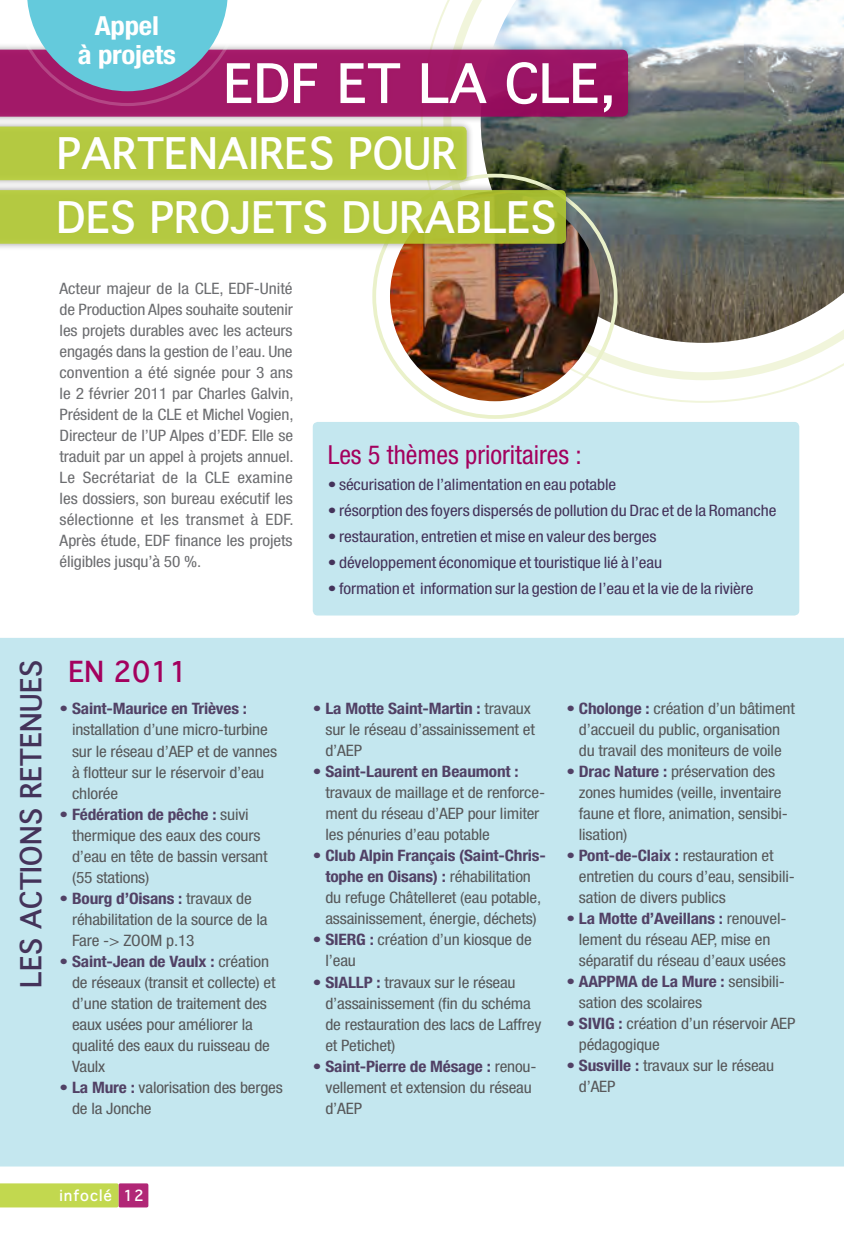
<style>
.page{position:relative;width:844px;height:1241px;background:#fff}
.page>*{position:absolute;margin:0;border:0;box-sizing:border-box;transform-origin:0 0}
.t1{font:700 52.5px "Thonburi";color:#fff}
.t2{font:700 42px/63.5px "Thonburi";color:#fff}
.t3{font:700 28px "Thonburi";color:#44335a}
.t4{font:700 28px "Thonburi";color:#a3015e}
.t5{font:condensed 26.25px "Helvetica Neue";color:#a3015e}
.t6{font:700 condensed 26.25px/29.2px "Helvetica Neue";letter-spacing:-.01em;color:#fff;text-align:center;scale:1.1 1}
.t7{font:condensed 15.75px/21px "Helvetica Neue";letter-spacing:-.01em;color:#57585a;scale:1.1 1}
.t8{font:condensed 15.75px/21px "Helvetica Neue";letter-spacing:-.005em;color:#6c6d70;text-align:justify;scale:1.1 1}
.t9{font:condensed 15.75px "Helvetica Neue";letter-spacing:-.005em;color:#44335a;scale:1.1 1}
.t10{font:700 condensed 15.75px "Helvetica Neue";letter-spacing:-.01em;color:#514165;scale:1.1 1}
.t11{font:700 14.88px "Thonburi";color:#fff}
.s1{font-weight:700;color:#514165}
</style>
<div class="page">
<div style="left:118px;top:1183px;width:30px;height:24px;background:#b12776;border-radius:2px"></div>
<div style="left:0;top:1183px;width:118px;height:24px;background:#c2d84f"></div>
<svg style="left:420px;top:11px;width:394px;height:392px"></svg>
<svg style="left:443px;top:0;width:400px;height:380px"></svg>
<div style="left:0;top:638px;width:843px;height:528px;background:#c4e7ef"></div>
<div style="left:313px;top:422px;width:486px;height:193px;background:#c4e7ef;border-radius:5px"></div>
<img style="left:480px;top:0;width:363px;height:343px">
<img style="left:390px;top:191px;width:209px;height:210px;border-radius:105px">
<div style="left:0;top:42px;width:634px;height:81px;background:#231f20;opacity:.5"></div>
<svg style="left:0;top:50px;width:628px;height:67px;fill:#a21867"></svg>
<svg style="left:12px;top:0;width:231px;height:106px"></svg>
<div style="left:0;top:119px;width:473px;height:68px;background:#231f20;opacity:.5"></div>
<div style="left:0;top:126px;width:466px;height:54px;background:#b4c940"></div>
<div style="left:0;top:183px;width:573px;height:68px;background:#231f20;opacity:.5"></div>
<svg style="left:0;top:190px;width:566px;height:54px"></svg>
<h3 class="t6" style="left:78px;top:11px;width:91px">Appel<br>à projets</h3>
<h1 class="t1" style="left:223px;top:40px;width:32px">EDF</h1>
<h1 class="t1" style="left:337px;top:40px;width:280px">ET LA CLE ,</h1>
<h2 class="t2" style="left:57px;top:122px;width:402px">PARTENAIRES POUR<br>DES</h2>
<h2 class="t2" style="left:150px;top:186px;width:408px">PROJETS DURABLES</h2>
<p class="t8" style="left:60px;top:278px;width:214px">Acteur majeur de la CLE, EDF-Unité de Production Alpes souhaite soutenir les projets durables avec les acteurs engagés dans la gestion de l’eau. Une convention a été signée pour 3 ans le 2 février 2011 par Charles Galvin, Président de la CLE et Michel Vogien, Directeur de l’UP Alpes d’EDF. Elle se traduit par un appel à projets annuel.<br>Le Secrétariat de la CLE examine les dossiers, son bureau exécutif les sélectionne et les transmet à EDF.<br>Après étude, EDF finance les projets éligibles jusqu’à 50 %.</p>
<h3 class="t5" style="left:327px;top:439px;width:255px">Les 5 thèmes prioritaires :</h3>
<p class="t9" style="left:327px;top:475px;width:264px">• sécurisation de l’alimentation en eau potable</p>
<p class="t9" style="left:327px;top:501px;width:409px">• résorption des foyers dispersés de pollution du Drac et de la Romanche</p>
<p class="t9" style="left:327px;top:527px;width:300px">• restauration, entretien et mise en valeur des berges</p>
<p class="t9" style="left:327px;top:553px;width:305px">• développement économique et touristique lié à l’eau</p>
<p class="t9" style="left:327px;top:579px;width:388px">• formation et information sur la gestion de l’eau et la vie de la rivière</p>
<h3 class="t3" style="left:8px;top:987px;width:329px;rotate:-90deg">LES ACTIONS RETENUES</h3>
<h3 class="t4" style="left:68px;top:648px;width:121px">EN 2011</h3>
<p class="t10" style="left:60px;top:699px;width:172px">• Saint-Maurice en Trièves :</p>
<p class="t7" style="left:72px;top:719px;width:188px">installation d’une micro-turbine sur le réseau d’AEP et de vannes à flotteur sur le réservoir d’eau chlorée</p>
<p class="t7" style="left:72px;top:803px;width:179px;text-indent:-12px"><span class="s1">• Fédération de pêche :</span> suivi thermique des eaux des cours d’eau en tête de bassin versant (55 stations)</p>
<p class="t7" style="left:72px;top:887px;width:179px;text-indent:-12px"><span class="s1">• Bourg d’Oisans :</span> travaux de réhabilitation de la source de la<br>Fare -&gt; ZOOM p.13</p>
<p class="t7" style="left:72px;top:950px;width:186px;text-indent:-12px"><span class="s1">• Saint-Jean de Vaulx :</span> création de réseaux (transit et collecte) et d’une station de traitement des eaux usées pour améliorer la qualité des eaux du ruisseau de<br>Vaulx</p>
<p class="t7" style="left:72px;top:1076px;width:193px;text-indent:-12px"><span class="s1">• La Mure :</span> valorisation des berges de la Jonche</p>
<p class="t7" style="left:325px;top:698px;width:192px;text-indent:-12px"><span class="s1">• La Motte Saint-Martin :</span> travaux sur le réseau d’assainissement et d’AEP</p>
<p class="t10" style="left:313px;top:762px;width:188px">• Saint-Laurent en Beaumont :</p>
<p class="t7" style="left:325px;top:782px;width:201px">travaux de maillage et de renforce&shy;ment du réseau d’AEP pour limiter les pénuries d’eau potable</p>
<p class="t7" style="left:313px;top:845px;width:213px;text-align:center"><span class="s1">• Club Alpin Français (Saint-Chris&shy;tophe en Oisans) :</span> réhabilitation<br>du refuge Châtelleret (eau potable, assainissement, énergie, déchets)</p>
<p class="t7" style="left:325px;top:929px;width:189px;text-indent:-12px"><span class="s1">• SIERG :</span> création d’un kiosque de l’eau</p>
<p class="t7" style="left:325px;top:971px;width:198px;text-indent:-12px"><span class="s1">• SIALLP :</span> travaux sur le réseau d’assainissement (fin du schéma de restauration des lacs de Laffrey et Petichet)</p>
<p class="t7" style="left:325px;top:1055px;width:193px;text-indent:-12px"><span class="s1">• Saint-Pierre de Mésage :</span> renou&shy;vellement et extension du réseau d’AEP</p>
<p class="t7" style="left:566px;top:698px;width:209px;text-align:center"><span class="s1">• Cholonge :</span> création d’un bâtiment d’accueil du public, organisation<br>du travail des moniteurs de voile</p>
<p class="t7" style="left:578px;top:761px;width:191px;text-indent:-12px"><span class="s1">• Drac Nature :</span> préservation des zones humides (veille, inventaire faune et flore, animation, sensibi&shy;lisation)</p>
<p class="t7" style="left:578px;top:845px;width:198px;text-indent:-12px"><span class="s1">• Pont-de-Claix :</span> restauration et entretien du cours d’eau, sensibili&shy;sation de divers publics</p>
<p class="t7" style="left:578px;top:908px;width:190px;text-indent:-12px"><span class="s1">• La Motte d’Aveillans :</span> renouvel&shy;lement du réseau AEP, mise en séparatif du réseau d’eaux usées</p>
<p class="t7" style="left:578px;top:971px;width:189px;text-indent:-12px"><span class="s1">• AAPPMA de La Mure :</span> sensibili&shy;sation des scolaires</p>
<p class="t7" style="left:578px;top:1013px;width:198px;text-indent:-12px"><span class="s1">• SIVIG :</span> création d’un réservoir AEP pédagogique</p>
<p class="t7" style="left:578px;top:1055px;width:179px;text-indent:-12px"><span class="s1">• Susville :</span> travaux sur le réseau d’AEP</p>
<p class="t11" style="left:60px;top:1182px;width:86px">INFOCLÉ 12</p>
</div>
